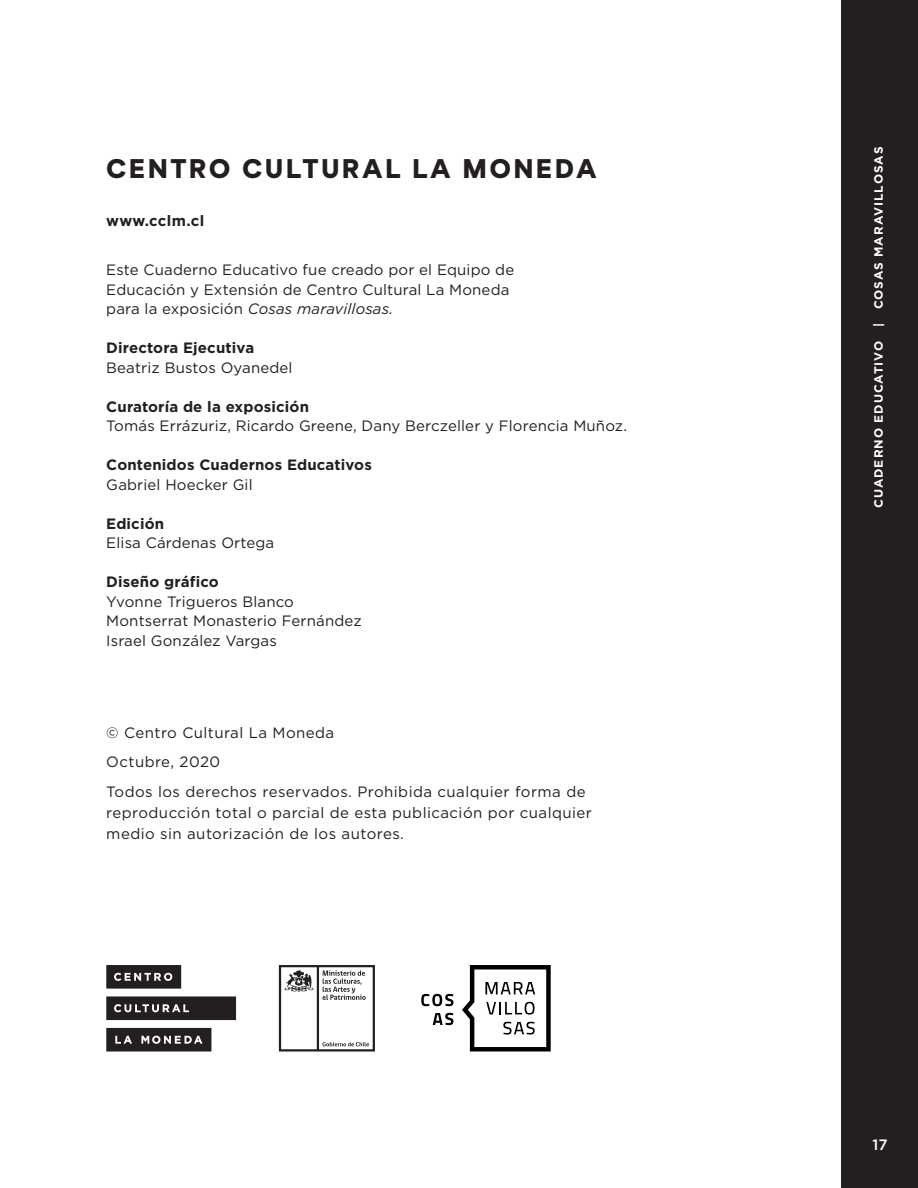
<style>
.page{position:relative;width:918px;height:1188px;background:#fff}
.page>*{position:absolute;margin:0;border:0;box-sizing:border-box;transform-origin:0 0}
.t1{font:900 27px "Gramatika";letter-spacing:.11em;color:#231f20}
.t2{font:15px/19.5px "Gotham";letter-spacing:.01em;color:#231f20}
.t3{font:15px/21px "Gotham";letter-spacing:.03em;color:#231f20}
.t4{font:700 15px "Gotham";letter-spacing:.01em;color:#231f20}
.t5{font:500 15px "Gotham";color:#fff}
.t6{font:700 12px "Gotham";letter-spacing:.075em;color:#fff}
.s1{font-style:italic}
</style>
<div class="page">
<div style="left:841px;top:0;width:77px;height:1188px;background:#231f20"></div>
<svg style="left:106px;top:996px;width:130px;height:24px;background:#373435"></svg>
<svg style="left:106px;top:965px;width:75px;height:24px;background:#3f3c3d"></svg>
<svg style="left:106px;top:1028px;width:105px;height:24px;background:#403c3d"></svg>
<svg style="left:279px;top:965px;width:96px;height:87px"></svg>
<svg style="left:421px;top:994px;width:32px;height:12px"></svg>
<svg style="left:433px;top:1013px;width:20px;height:12px"></svg>
<svg style="left:462px;top:965px;width:89px;height:87px"></svg>
<p class="t1" style="left:106px;top:149px;width:491px">CENTRO CULTURAL LA MONEDA</p>
<p class="t4" style="left:106px;top:212px;width:99px">www.cclm.cl</p>
<p class="t2" style="left:106px;top:260px;width:409px">Este Cuaderno Educativo fue creado por el Equipo de<br>Educación y Extensión de Centro Cultural La Moneda para la exposición <span class="s1">Cosas maravillosas.</span></p>
<p class="t4" style="left:106px;top:339px;width:149px">Directora Ejecutiva</p>
<p class="t2" style="left:106px;top:357px;width:188px">Beatriz Bustos Oyanedel</p>
<p class="t4" style="left:106px;top:398px;width:204px">Curatoría de la exposición</p>
<p class="t2" style="left:106px;top:416px;width:522px">Tomás Errázuriz, Ricardo Greene, Dany Berczeller y Florencia Muñoz.</p>
<p class="t4" style="left:106px;top:456px;width:267px">Contenidos Cuadernos Educativos</p>
<p class="t2" style="left:106px;top:474px;width:148px">Gabriel Hoecker Gil</p>
<p class="t4" style="left:106px;top:515px;width:59px">Edición</p>
<p class="t2" style="left:106px;top:533px;width:170px">Elisa Cárdenas Ortega</p>
<p class="t4" style="left:106px;top:573px;width:114px">Diseño gráfico</p>
<p class="t2" style="left:106px;top:591px;width:189px">Yvonne Trigueros Blanco</p>
<p class="t2" style="left:106px;top:611px;width:257px">Montserrat Monasterio Fernández</p>
<p class="t2" style="left:106px;top:630px;width:172px">Israel González Vargas</p>
<p class="t3" style="left:106px;top:722px;width:230px">© Centro Cultural La Moneda</p>
<p class="t3" style="left:106px;top:751px;width:115px">Octubre, 2020</p>
<p class="t3" style="left:106px;top:781px;width:487px">Todos los derechos reservados. Prohibida cualquier forma de reproducción total o parcial de esta publicación por cualquier medio sin autorización de los autores.</p>
<p class="t6" style="left:872px;top:508px;width:363px;rotate:-90deg">CUADERNO EDUCATIVO | COSAS MARAVILLOSAS</p>
<p class="t5" style="left:873px;top:1135px;width:17px">17</p>
</div>
